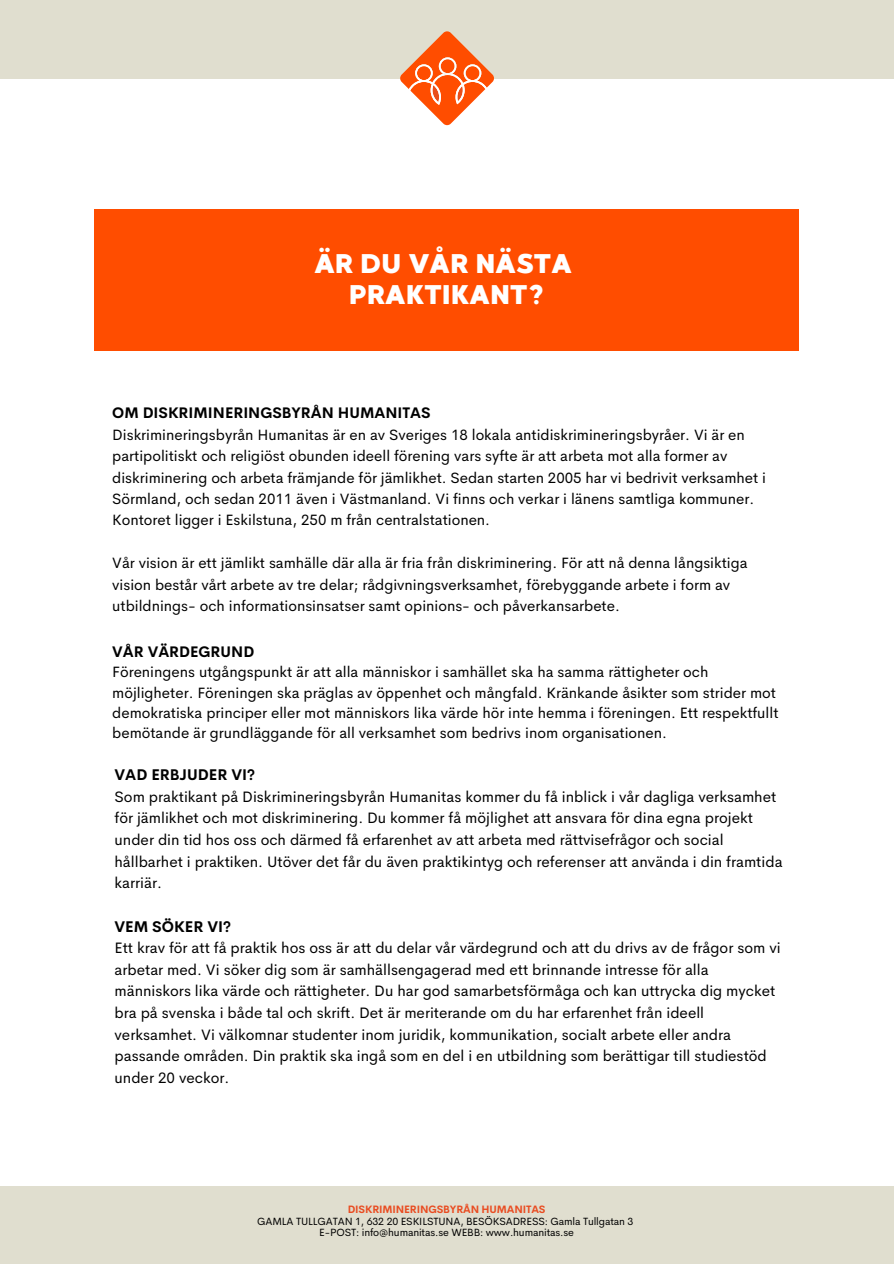
<style>
.page{position:relative;width:894px;height:1264px;background:#fff}
.page>*{position:absolute;margin:0;border:0;box-sizing:border-box;transform-origin:0 0}
.t1{font:27px/31.5px "MADE Good Time Grotesk";letter-spacing:.005em;color:#fff;text-align:center}
.t2{font:15.15px/21.6px "Cerebri Sans";color:#000}
.t3{font:15px/21.3px "Cerebri Sans";color:#000}
.t4{font:700 15px "Cerebri Sans";color:#000}
.t5{font:10.5px "Cerebri Sans";letter-spacing:-.01em;color:#000}
.t6{font:700 10.5px "Cerebri Sans";letter-spacing:-.01em;color:#e94c21}
.s1{font-weight:700}
</style>
<div class="page">
<div style="left:94px;top:210px;width:704px;height:141px;background:#ff4d00"></div>
<div style="left:0;top:1185px;width:893px;height:78px;background:#e0decf"></div>
<div style="left:0;top:0;width:893px;height:79px;background:#e0decf"></div>
<svg style="left:400px;top:31px;width:94px;height:94px"></svg>
<h1 class="t1" style="left:314px;top:247px;width:259px">ÄR DU VÅR NÄSTA<br>PRAKTIKANT?</h1>
<p class="t4" style="left:112px;top:403px;width:320px">OM DISKRIMINERINGSBYRÅN HUMANITAS</p>
<p class="t3" style="left:112px;top:424px;width:655px">Diskrimineringsbyrån Humanitas är en av Sveriges 18 lokala antidiskrimineringsbyråer. Vi är en partipolitiskt och religiöst obunden ideell förening vars syfte är att arbeta mot alla former av diskriminering och arbeta främjande för jämlikhet. Sedan starten 2005 har vi bedrivit verksamhet i Sörmland, och sedan 2011 även i Västmanland. Vi finns och verkar i länens samtliga kommuner.<br>Kontoret ligger i Eskilstuna, 250 m från centralstationen.</p>
<p class="t3" style="left:112px;top:552px;width:636px">Vår vision är ett jämlikt samhälle där alla är fria från diskriminering. För att nå denna långsiktiga vision består vårt arbete av tre delar; rådgivningsverksamhet, förebyggande arbete i form av utbildnings- och informationsinsatser samt opinions- och påverkansarbete.</p>
<p class="t3" style="left:112px;top:641px;width:667px;line-height:20.2px"><span class="s1">VÅR VÄRDEGRUND<br></span>Föreningens utgångspunkt är att alla människor i samhället ska ha samma rättigheter och möjligheter. Föreningen ska präglas av öppenhet och mångfald. Kränkande åsikter som strider mot demokratiska principer eller mot människors lika värde hör inte hemma i föreningen. Ett respektfullt bemötande är grundläggande för all verksamhet som bedrivs inom organisationen.</p>
<p class="t2" style="left:114px;top:764px;width:669px"><span class="s1">VAD ERBJUDER VI?<br></span>Som praktikant på Diskrimineringsbyrån Humanitas kommer du få inblick i vår dagliga verksamhet för jämlikhet och mot diskriminering. Du kommer få möjlighet att ansvara för dina egna projekt under din tid hos oss och därmed få erfarenhet av att arbeta med rättvisefrågor och social hållbarhet i praktiken. Utöver det får du även praktikintyg och referenser att använda i din framtida karriär.</p>
<p class="t2" style="left:114px;top:915px;width:667px"><span class="s1">VEM SÖKER VI?<br></span>Ett krav för att få praktik hos oss är att du delar vår värdegrund och att du drivs av de frågor som vi arbetar med. Vi söker dig som är samhällsengagerad med ett brinnande intresse för alla människors lika värde och rättigheter. Du har god samarbetsförmåga och kan uttrycka dig mycket bra på svenska i både tal och skrift. Det är meriterande om du har erfarenhet från ideell verksamhet. Vi välkomnar studenter inom juridik, kommunikation, socialt arbete eller andra passande områden. Din praktik ska ingå som en del i en utbildning som berättigar till studiestöd under 20 veckor.</p>
<h2 class="t6" style="left:347px;top:1202px;width:199px">DISKRIMINERINGSBYRÅN HUMANITAS</h2>
<h2 class="t5" style="left:257px;top:1213px;width:377px">GAMLA TULLGATAN 1, 632 20 ESKILSTUNA, BESÖKSADRESS: Gamla Tullgatan 3</h2>
<h2 class="t5" style="left:319px;top:1225px;width:256px">E-POST: info@humanitas.se WEBB: www.humanitas.se</h2>
</div>
